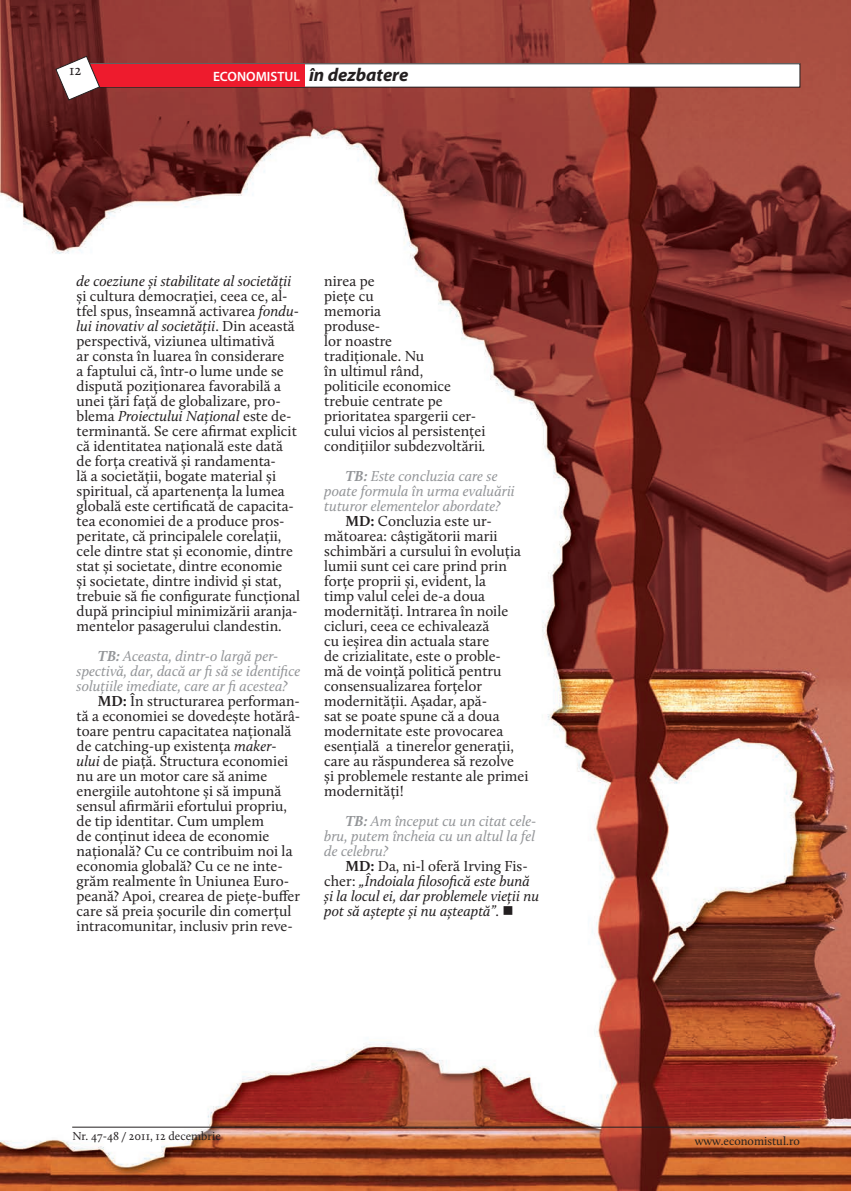
<style>
.page{position:relative;width:851px;height:1191px;background:#fff}
.page>*{position:absolute;margin:0;border:0;box-sizing:border-box;transform-origin:0 0}
.t1{font:italic 700 18.6px "Myriad Pro";color:#231f20}
.t2{font:15px/15px "Calluna";color:#231f20}
.t3{font:italic 15px/15px "Calluna";color:#939598}
.t4{font:italic 15px/15px "Calluna";color:#231f20}
.t5{font:600 13.5px "Myriad Pro";color:#fff}
.t6{font:12px "Calluna";color:#231f20}
.s1{font-style:italic}
.s2{font-weight:700}
.s3{font-weight:700;font-style:normal}
.s4{font-style:normal}
</style>
<div class="page">
<img style="left:0;top:0;width:850px;height:1191px">
<hr style="left:72px;top:1126px;width:727px;height:1px;background:#231f20">
<div style="left:90px;top:64px;width:709px;height:23px;background:#fff"></div>
<div style="left:88px;top:64px;width:216px;height:23px;background:#ee1b2d"></div>
<svg style="left:55px;top:55px;width:45px;height:46px"></svg>
<p class="t2" style="left:69px;top:62px;width:14px">12</p>
<p class="t5" style="left:213px;top:67px;width:89px">ECONOMISTUL</p>
<p class="t1" style="left:309px;top:62px;width:101px">în dezbatere</p>
<p class="t2" style="left:77px;top:273px;width:225px"><span class="s1">de coeziune și stabilitate al societății </span>și cultura democrației, ceea ce, al&shy;tfel spus, înseamnă activarea <span class="s1">fondu&shy;lui inovativ al societății</span>. Din această perspectivă, viziunea ultimativă<br>ar consta în luarea în considerare<br>a faptului că, într-o lume unde se dispută poziționarea favorabilă a unei țări față de globalizare, pro&shy;blema <span class="s1">Proiectului Național</span> este de&shy;terminantă. Se cere afirmat explicit că identitatea națională este dată de forța creativă și randamenta-<br>lă a societății, bogate material și spiritual, că apartenența la lumea globală este certificată de capacita&shy;tea economiei de a produce pros&shy;peritate, că principalele corelații, cele dintre stat și economie, dintre stat și societate, dintre economie<br>și societate, dintre individ și stat, trebuie să fie configurate funcțional după principiul minimizării aranja&shy;mentelor pasagerului clandestin.</p>
<p class="t3" style="left:77px;top:648px;width:225px;text-indent:21px"><span class="s2">TB:</span> Aceasta, dintr-o largă per&shy;spectivă, dar, dacă ar fi să se identifice soluțiile imediate, care ar fi acestea?</p>
<p class="t2" style="left:77px;top:693px;width:225px;text-indent:21px"><span class="s2">MD:</span> În structurarea performan&shy;tă a economiei se dovedește hotărâ&shy;toare pentru capacitatea națională de catching-up existența <span class="s1">maker&shy;ului</span> de piață. Structura economiei nu are un motor care să anime energiile autohtone și să impună sensul afirmării efortului propriu, de tip identitar. Cum umplem<br>de conținut ideea de economie națională? Cu ce contribuim noi la economia globală? Cu ce ne inte&shy;grăm realmente în Uniunea Euro&shy;peană? Apoi, crearea de piețe-buffer care să preia șocurile din comerțul intracomunitar, inclusiv prin reve-</p>
<p class="t2" style="left:324px;top:273px;width:163px">nirea pe<br>piețe cu<br>memoria<br>produse-<br>lor noastre<br>tradiționale. Nu<br>în ultimul rând,<br>politicile economice trebuie centrate pe prioritatea spargerii cer&shy;cului vicios al persistenței condițiilor subdezvoltării<span class="s1">.</span></p>
<p class="t3" style="left:324px;top:468px;width:192px;text-indent:21px"><span class="s2">TB:</span> Este concluzia care se poate formula în urma evaluării tuturor elementelor abordate?</p>
<p class="t2" style="left:324px;top:513px;width:206px;text-indent:21px"><span class="s2">MD:</span> Concluzia este ur&shy;mătoarea: câștigătorii marii schimbări a cursului în evoluția lumii sunt cei care prind prin forțe proprii și, evident, la<br>timp valul celei de-a doua modernități. Intrarea în noile cicluri, ceea ce echivalează<br>cu ieșirea din actuala stare<br>de crizialitate, este o proble-<br>mă de voință politică pentru consensualizarea forțelor modernității. Așadar, apă-<br>sat se poate spune că a doua modernitate este provocarea esențială a tinerelor generații, care au răspunderea să rezolve<br>și problemele restante ale primei modernități!</p>
<p class="t3" style="left:324px;top:813px;width:214px;text-align:justify;text-indent:21px"><span class="s2">TB:</span> Am început cu un citat cele&shy;bru, putem încheia cu un altul la fel de celebru?</p>
<p class="t4" style="left:324px;top:858px;width:216px;text-indent:21px"><span class="s3">MD:</span> <span class="s4">Da, ni-l oferă Irving Fis&shy;cher:</span> „Îndoiala filosofică este bună și la locul ei, dar problemele vieții nu pot să aștepte și nu așteaptă”<span class="s4">.</span> ■</p>
<p class="t6" style="left:72px;top:1128px;width:150px">Nr. 47-48 / 2011, 12 decembrie</p>
<p class="t6" style="left:694px;top:1129px;width:107px">www.economistul.ro</p>
</div>
